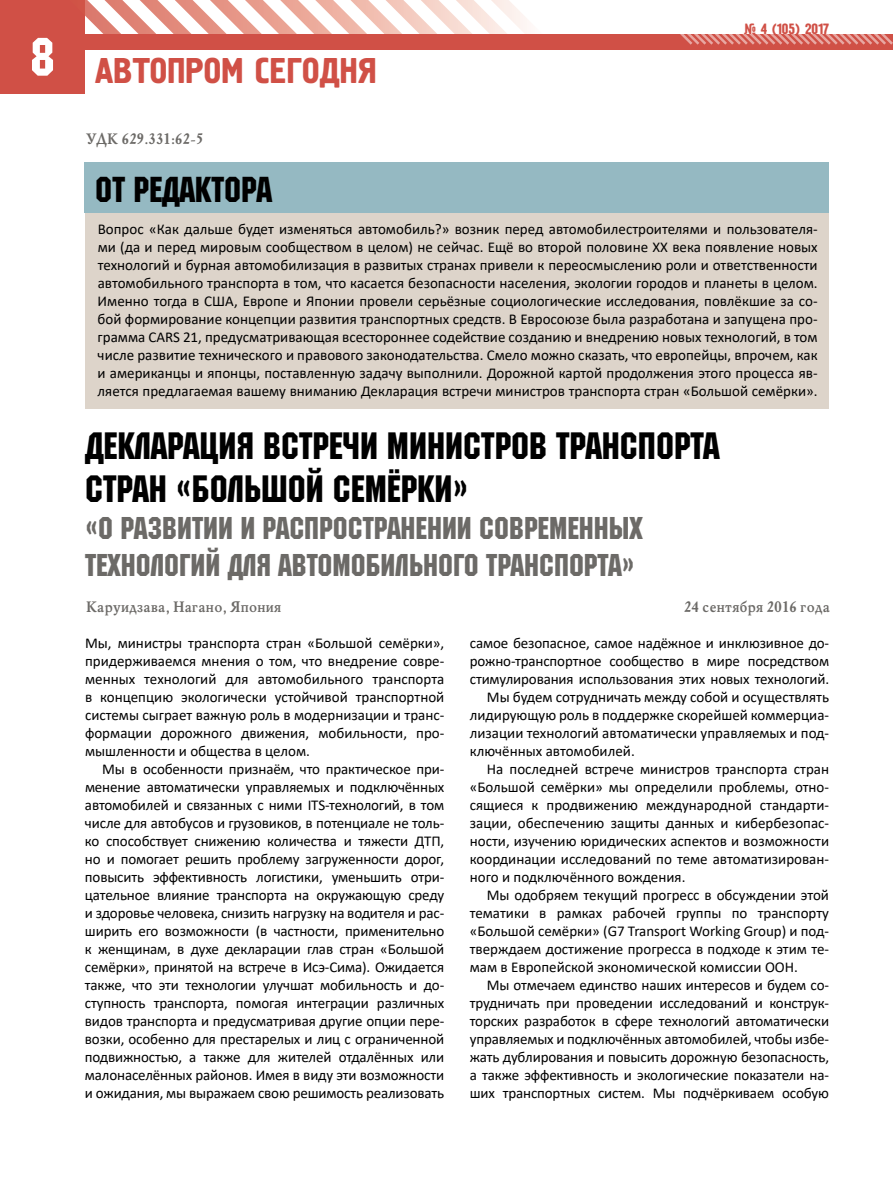
<style>
.page{position:relative;width:893px;height:1191px;background:#fff}
.page>*{position:absolute;margin:0;border:0;box-sizing:border-box;transform-origin:0 0}
.t1{font:38.1px/43.3px "Machine C";color:#000}
.t2{font:36px "Pollock 1 C";color:#d05046}
.t3{font:36px "Machine C";color:#000}
.t4{font:31.5px/36.8px "Machine C";color:#6c6a67}
.t5{font:15px/18px "Calibri";letter-spacing:-.005em;color:#000;text-align:justify}
.t6{font:700 15px "Mysl C";color:#6c6a67}
.t7{font:15px "Pollock 1 C";color:#d05046}
</style>
<div class="page">
<div style="left:0;top:0;width:85px;height:94px;background:#d05046"></div>
<svg style="left:85px;top:0;width:442px;height:34px"></svg>
<div style="left:81px;top:34px;width:812px;height:16px;background:#d05046"></div>
<svg style="left:680px;top:34px;width:213px;height:11px"></svg>
<div style="left:85px;top:162px;width:744px;height:247px;background:#ddd4ca"></div>
<div style="left:85px;top:162px;width:744px;height:51px;background:#95b9c2"></div>
<h2 class="t2" style="left:30px;top:51px;width:84px"><sup>8</sup> авто</h2>
<h2 class="t2" style="left:167px;top:51px;width:211px">пром сегодня</h2>
<p class="t6" style="left:85px;top:131px;width:119px">УДК 629.331:62-5</p>
<h2 class="t3" style="left:95px;top:168px;width:178px">От редактора</h2>
<p class="t7" style="left:744px;top:21px;width:87px">№ 4 (105) 2017</p>
<p class="t5" style="left:98px;top:220px;width:722px">Вопрос «Как дальше будет изменяться автомобиль?» возник перед автомобилестроителями и пользователя&shy;ми (да и перед мировым сообществом в целом) не сейчас. Ещё во второй половине ХХ века появление новых технологий и бурная автомобилизация в развитых странах привели к переосмыслению роли и ответственности автомобильного транспорта в том, что касается безопасности населения, экологии городов и планеты в целом.<br>Именно тогда в США, Европе и Японии провели серьёзные социологические исследования, повлёкшие за со&shy;бой формирование концепции развития транспортных средств. В Евросоюзе была разработана и запущена про&shy;грамма CARS 21, предусматривающая всестороннее содействие созданию и внедрению новых технологий, в том числе развитие технического и правового законодательства. Смело можно сказать, что европейцы, впрочем, как и американцы и японцы, поставленную задачу выполнили. Дорожной картой продолжения этого процесса яв&shy;ляется предлагаемая вашему вниманию Декларация встречи министров транспорта стран «Большой семёрки».</p>
<h1 class="t1" style="left:85px;top:422px;width:636px">ДЕКЛАРАЦИЯ ВСТРЕЧИ МИНИСТРОВ ТРАНСПОРТА<br>СТРАН «БОЛЬШОЙ СЕМЁРКИ»</h1>
<h3 class="t4" style="left:85px;top:508px;width:559px">«О РАЗВИТИИ И РАСПРОСТРАНЕНИИ СОВРЕМЕННЫХ<br>ТЕХНОЛОГИЙ ДЛЯ АВТОМОБИЛЬНОГО ТРАНСПОРТА»</h3>
<p class="t6" style="left:85px;top:599px;width:197px">Каруидзава, Нагано, Япония</p>
<p class="t6" style="left:683px;top:599px;width:148px">24 сентября 2016 года</p>
<p class="t5" style="left:470px;top:634px;width:361px">самое безопасное, самое надёжное и инклюзивное до-</p>
<p class="t5" style="left:470px;top:652px;width:361px">рожно-транспортное сообщество в мире посредством</p>
<p class="t5" style="left:470px;top:670px;width:361px">стимулирования использования этих новых технологий.</p>
<p class="t5" style="left:487px;top:688px;width:344px">Мы будем сотрудничать между собой и осуществлять</p>
<p class="t5" style="left:470px;top:706px;width:361px">лидирующую роль в поддержке скорейшей коммерциа-</p>
<p class="t5" style="left:470px;top:724px;width:361px">лизации технологий автоматически управляемых и под-</p>
<p class="t5" style="left:470px;top:742px;width:166px">ключённых автомобилей.</p>
<p class="t5" style="left:487px;top:760px;width:344px">На последней встрече министров транспорта стран</p>
<p class="t5" style="left:470px;top:778px;width:361px">«Большой семёрки» мы определили проблемы, отно-</p>
<p class="t5" style="left:470px;top:796px;width:361px">сящиеся к продвижению международной стандарти-</p>
<p class="t5" style="left:470px;top:814px;width:361px">зации, обеспечению защиты данных и кибербезопас-</p>
<p class="t5" style="left:470px;top:832px;width:361px">ности, изучению юридических аспектов и возможности</p>
<p class="t5" style="left:470px;top:850px;width:361px">координации исследований по теме автоматизирован-</p>
<p class="t5" style="left:470px;top:868px;width:217px">ного и подключённого вождения.</p>
<p class="t5" style="left:487px;top:886px;width:344px">Мы одобряем текущий прогресс в обсуждении этой</p>
<p class="t5" style="left:470px;top:904px;width:361px">тематики в рамках рабочей группы по транспорту</p>
<p class="t5" style="left:470px;top:922px;width:361px">«Большой семёрки» (G7 Transport Working Group) и под-</p>
<p class="t5" style="left:470px;top:940px;width:361px">тверждаем достижение прогресса в подходе к этим те-</p>
<p class="t5" style="left:470px;top:958px;width:330px">мам в Европейской экономической комиссии ООН.</p>
<p class="t5" style="left:487px;top:976px;width:344px">Мы отмечаем единство наших интересов и будем со-</p>
<p class="t5" style="left:470px;top:994px;width:361px">трудничать при проведении исследований и конструк-</p>
<p class="t5" style="left:470px;top:1012px;width:361px">торских разработок в сфере технологий автоматически</p>
<p class="t5" style="left:470px;top:1030px;width:361px">управляемых и подключённых автомобилей, чтобы избе-</p>
<p class="t5" style="left:470px;top:1048px;width:361px">жать дублирования и повысить дорожную безопасность,</p>
<p class="t5" style="left:470px;top:1066px;width:361px">а также эффективность и экологические показатели на-</p>
<p class="t5" style="left:470px;top:1084px;width:361px">ших транспортных систем. Мы подчёркиваем особую</p>
<p class="t5" style="left:85px;top:634px;width:361px">Мы, министры транспорта стран «Большой семёрки», придерживаемся мнения о том, что внедрение совре&shy;менных технологий для автомобильного транспорта в концепцию экологически устойчивой транспортной системы сыграет важную роль в модернизации и транс&shy;формации дорожного движения, мобильности, про&shy;мышленности и общества в целом.</p>
<p class="t5" style="left:85px;top:760px;width:361px;text-indent:17px">Мы в особенности признаём, что практическое при&shy;менение автоматически управляемых и подключённых автомобилей и связанных с ними ITS-технологий, в том числе для автобусов и грузовиков, в потенциале не толь&shy;ко способствует снижению количества и тяжести ДТП, но и помогает решить проблему загруженности дорог, повысить эффективность логистики, уменьшить отри&shy;цательное влияние транспорта на окружающую среду и здоровье человека, снизить нагрузку на водителя и рас&shy;ширить его возможности (в частности, применительно к женщинам, в духе декларации глав стран «Большой семёрки», принятой на встрече в Исэ-Сима). Ожидается также, что эти технологии улучшат мобильность и до&shy;ступность транспорта, помогая интеграции различных видов транспорта и предусматривая другие опции пере&shy;возки, особенно для престарелых и лиц с ограниченной подвижностью, а также для жителей отдалённых или малонаселённых районов. Имея в виду эти возможности и ожидания, мы выражаем свою решимость реализовать</p>
</div>
